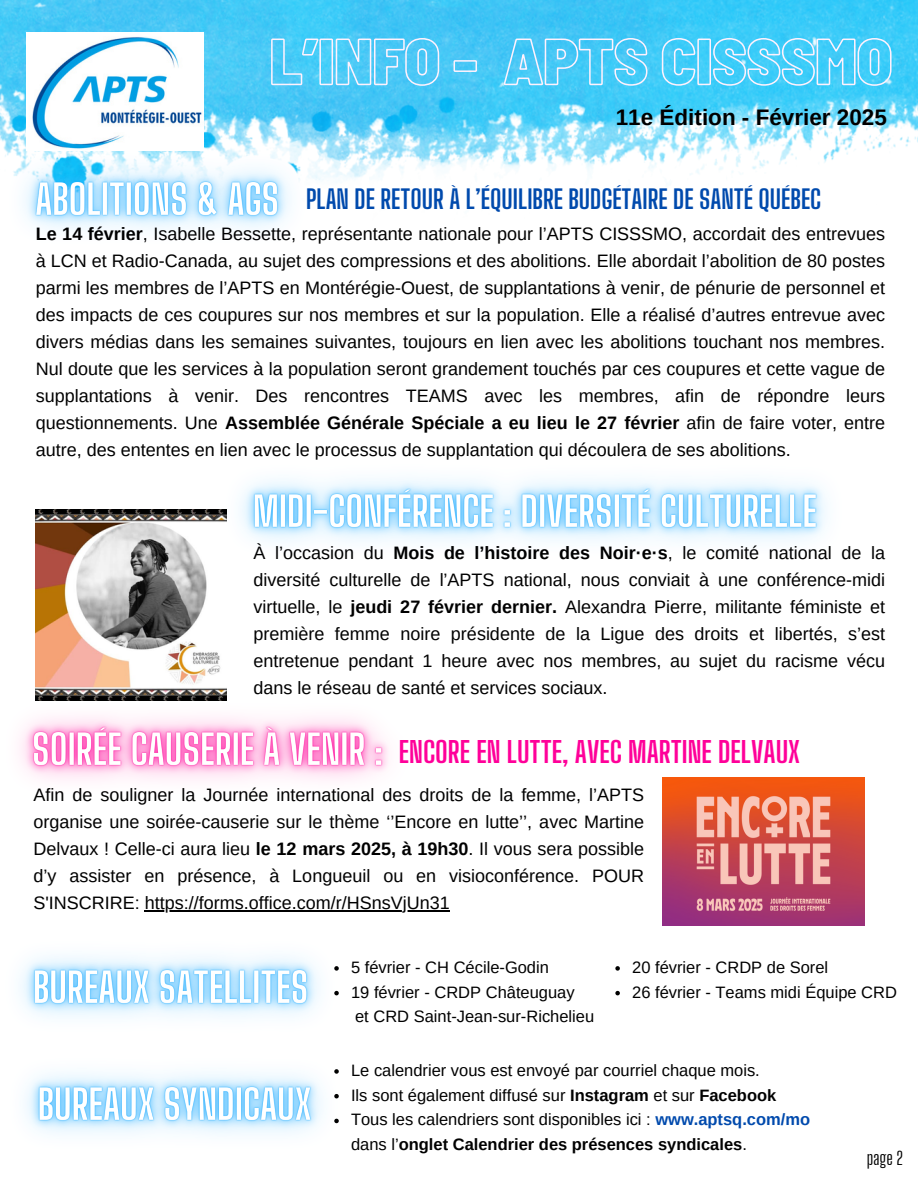
<style>
.page{position:relative;width:918px;height:1188px;background:#fff}
.page>*{position:absolute;margin:0;border:0;box-sizing:border-box;transform-origin:0 0}
.t1{font:700 28.8px "Big Shoulders Display";color:#f09}
.t2{font:700 25.8px "Big Shoulders Display";color:#004aad}
.t3{font:700 22.5px "Arimo";color:#000}
.t4{font:18px/27px "Arimo";color:#000;text-align:justify}
.t5{font:18px "Big Shoulders Display";color:#000}
.t6{font:16.5px/24.8px "Arimo";color:#000}
.s1{font-weight:700}
.s2{font-weight:700;color:#004aad}
</style>
<div class="page">
<img style="left:0;top:0;width:918px;height:178px">
<img style="left:26px;top:33px;width:178px;height:88px">
<img style="left:36px;top:509px;width:185px;height:161px">
<svg style="left:270px;top:37px;width:208px;height:50px;background:#65cff7"></svg>
<svg style="left:503px;top:37px;width:389px;height:58px;background:#5bd0f8"></svg>
<img style="left:20px;top:910px;width:344px;height:108px">
<img style="left:25px;top:1072px;width:313px;height:63px">
<svg style="left:334px;top:1069px;width:5px;height:5px"></svg>
<svg style="left:334px;top:1094px;width:5px;height:4px"></svg>
<svg style="left:334px;top:1119px;width:5px;height:4px"></svg>
<svg style="left:334px;top:966px;width:5px;height:5px"></svg>
<svg style="left:334px;top:991px;width:5px;height:4px"></svg>
<img style="left:198px;top:478px;width:629px;height:113px">
<img style="left:0;top:121px;width:344px;height:109px">
<svg style="left:615px;top:966px;width:5px;height:5px"></svg>
<svg style="left:615px;top:991px;width:5px;height:4px"></svg>
<img style="left:662px;top:777px;width:203px;height:149px">
<img style="left:19px;top:670px;width:370px;height:111px">
<hr style="left:145px;top:911px;width:305px;height:1px;background:#000">
<h1 class="t3" style="left:616px;top:104px;width:273px">11e Édition - Février 2025</h1>
<p class="t2" style="left:306px;top:184px;width:517px">PLAN DE RETOUR À L’ÉQUILIBRE BUDGÉTAIRE DE SANTÉ QUÉBEC</p>
<p class="t4" style="left:36px;top:220px;width:851px"><span class="s1">Le 14 février</span>, Isabelle Bessette, représentante nationale pour l’APTS CISSSMO, accordait des entrevues à LCN et Radio-Canada, au sujet des compressions et des abolitions. Elle abordait l’abolition de 80 postes parmi les membres de l’APTS en Montérégie-Ouest, de supplantations à venir, de pénurie de personnel et des impacts de ces coupures sur nos membres et sur la population. Elle a réalisé d’autres entrevue avec divers médias dans les semaines suivantes, toujours en lien avec les abolitions touchant nos membres.<br>Nul doute que les services à la population seront grandement touchés par ces coupures et cette vague de supplantations à venir. Des rencontres TEAMS avec les membres, afin de répondre leurs questionnements. Une <span class="s1">Assemblée Générale Spéciale a eu lieu le 27 février</span> afin de faire voter, entre autre, des ententes en lien avec le processus de supplantation qui découlera de ses abolitions.</p>
<p class="t4" style="left:253px;top:539px;width:633px">À l’occasion du <span class="s1">Mois de l’histoire des Noir·e·s</span>, le comité national de la diversité culturelle de l’APTS national, nous conviait à une conférence-midi virtuelle, le <span class="s1">jeudi 27 février dernier.</span> Alexandra Pierre, militante féministe et première femme noire présidente de la Ligue des droits et libertés, s’est entretenue pendant 1 heure avec nos membres, au sujet du racisme vécu dans le réseau de santé et services sociaux.</p>
<p class="t1" style="left:399px;top:735px;width:403px">ENCORE EN LUTTE, AVEC MARTINE DELVAUX</p>
<p class="t4" style="left:33px;top:782px;width:612px">Afin de souligner la Journée international des droits de la femme, l’APTS organise une soirée-causerie sur le thème ‘’Encore en lutte’’, avec Martine Delvaux ! Celle-ci aura lieu <span class="s1">le 12 mars 2025, à 19h30</span>. Il vous sera possible d’y assister en présence, à Longueuil ou en visioconférence. POUR S'INSCRIRE: https://forms.office.com/r/HSnsVjUn31</p>
<p class="t6" style="left:351px;top:955px;width:199px">5 février - CH Cécile-Godin</p>
<p class="t6" style="left:351px;top:980px;width:225px">19 février - CRDP Châteuguay</p>
<p class="t6" style="left:355px;top:1004px;width:241px">et CRD Saint-Jean-sur-Richelieu</p>
<p class="t6" style="left:632px;top:955px;width:198px">20 février - CRDP de Sorel</p>
<p class="t6" style="left:632px;top:980px;width:266px">26 février - Teams midi Équipe CRD</p>
<p class="t6" style="left:351px;top:1058px;width:410px">Le calendrier vous est envoyé par courriel chaque mois.</p>
<h5 class="t6" style="left:351px;top:1083px;width:427px">Ils sont également diffusé sur <span class="s1">Instagram</span> et sur <span class="s1">Facebook</span></h5>
<h4 class="t6" style="left:351px;top:1107px;width:461px">Tous les calendriers sont disponibles ici : <span class="s2">www.aptsq.com/mo </span>dans l’<span class="s1">onglet Calendrier des présences syndicales</span>.</h4>
<h3 class="t5" style="left:867px;top:1148px;width:38px">page 2</h3>
</div>
